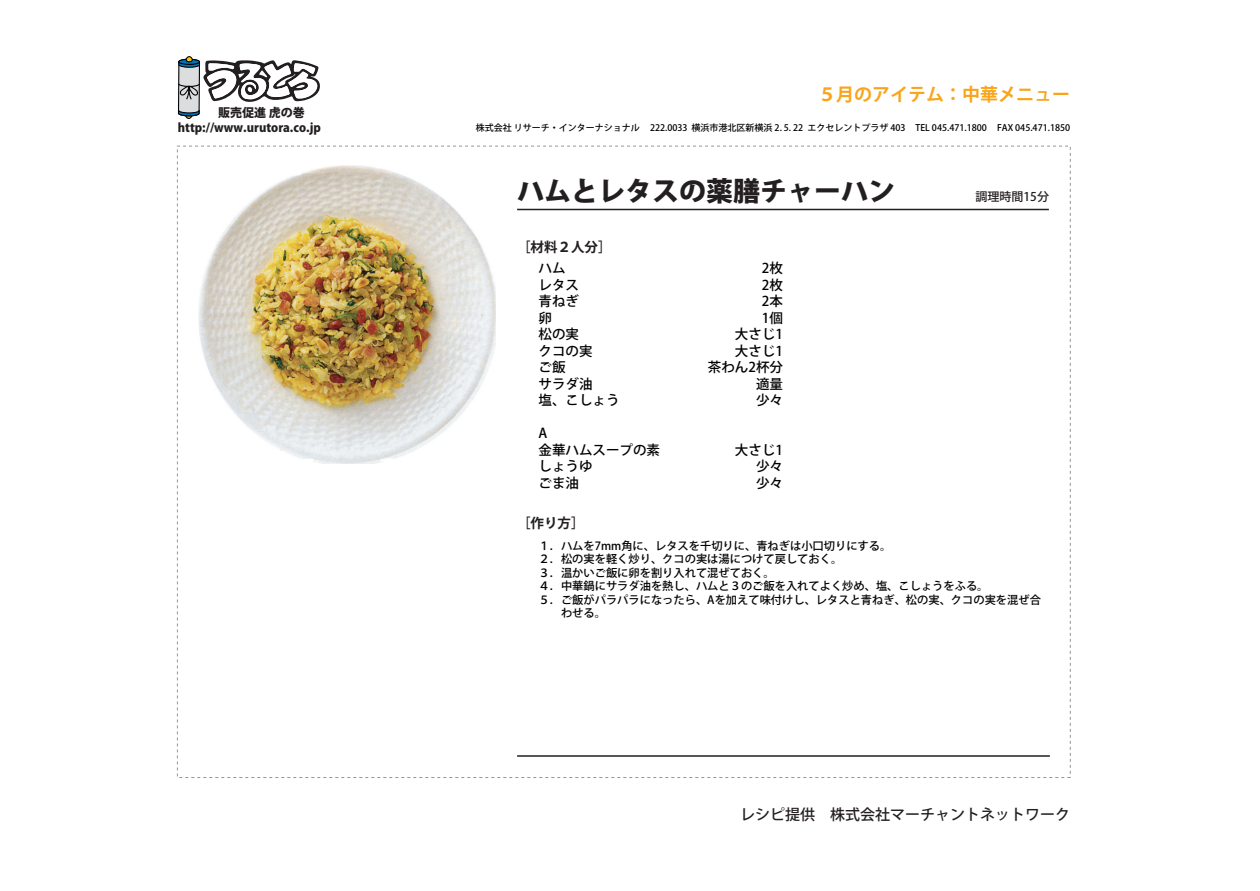
<style>
.page{position:relative;width:1260px;height:891px;background:#fff}
.page>*{position:absolute;margin:0;border:0;box-sizing:border-box;transform-origin:0 0}
.t1{font:800 27px "Koz Go Std";color:#231f20}
.t2{font:700 18px "Koz Go Std";color:#f9a51b}
.t3{font:500 15px "Koz Go Std";color:#231f20}
.t4{font:500 13.5px/16.5px "Koz Go Std";color:#000}
.t5{font:700 13.5px "Koz Go Std";color:#231f20}
.t6{font:800 12px/15.1px "Koz Go Std";color:#231f20}
.t7{font:500 12px "Koz Go Std";color:#231f20}
.t8{font:500 11.25px "Koz Go Std";color:#000}
.t9{font:500 9px "Koz Go Std";color:#000}
</style>
<div class="page">
<svg style="left:178px;top:56px;width:142px;height:63px"></svg>
<hr style="left:517px;top:209px;width:532px;height:1px;background:#231f20">
<hr style="left:517px;top:755px;width:533px;height:2px;background:#231f20">
<img style="left:198px;top:166px;width:298px;height:297px">
<p class="t6" style="left:178px;top:106px;width:144px;text-indent:40px">販売促進虎の巻http://www.urutora.co.jp</p>
<h2 class="t2" style="left:818px;top:82px;width:254px">５月のアイテム：中華メニュー</h2>
<p class="t9" style="left:476px;top:123px;width:596px">株式会社リサーチ・インターナショナル 222.0033 横浜市港北区新横浜 2. 5. 22 エクセレントプラザ 403 TEL 045.471.1800 FAX 045.471.1850</p>
<h1 class="t1" style="left:517px;top:174px;width:379px">ハムとレタスの薬膳チャーハン</h1>
<p class="t5" style="left:517px;top:238px;width:96px">［材料２人分］</p>
<p class="t4" style="left:539px;top:261px;width:82px">ハム<br>レタス<br>青ねぎ<br>卵<br>松の実<br>クコの実<br>ご飯<br>サラダ油<br>塩、こしょう</p>
<p class="t4" style="left:539px;top:426px;width:123px">A<br>金華ハムスープの素しょうゆ<br>ごま油</p>
<p class="t5" style="left:517px;top:515px;width:69px">［作り方］</p>
<p class="t4" style="left:708px;top:261px;width:77px;text-align:right">2枚<br>2枚<br>2本<br>1個<br>大さじ1<br>大さじ1<br>茶わん2杯分適量<br>少々</p>
<p class="t4" style="left:756px;top:442px;width:29px;text-align:justify;text-indent:-21px">大さじ1少々少々</p>
<p class="t7" style="left:976px;top:189px;width:75px">調理時間15分</p>
<p class="t8" style="left:539px;top:539px;width:354px">１．ハムを7mm角に、レタスを千切りに、青ねぎは小口切りにする。</p>
<p class="t8" style="left:539px;top:552px;width:305px">２．松の実を軽く炒り、クコの実は湯につけて戻しておく。</p>
<p class="t8" style="left:539px;top:566px;width:238px">３．温かいご飯に卵を割り入れて混ぜておく。</p>
<p class="t8" style="left:539px;top:579px;width:451px">４．中華鍋にサラダ油を熱し、ハムと３のご飯を入れてよく炒め、塩、こしょうをふる。</p>
<p class="t8" style="left:539px;top:593px;width:504px">５．ご飯がパラパラになったら、Aを加えて味付けし、レタスと青ねぎ、松の実、クコの実を混ぜ合</p>
<p class="t8" style="left:561px;top:606px;width:46px">わせる。</p>
<h3 class="t3" style="left:740px;top:805px;width:332px">レシピ提供 株式会社マーチャントネットワーク</h3>
</div>
